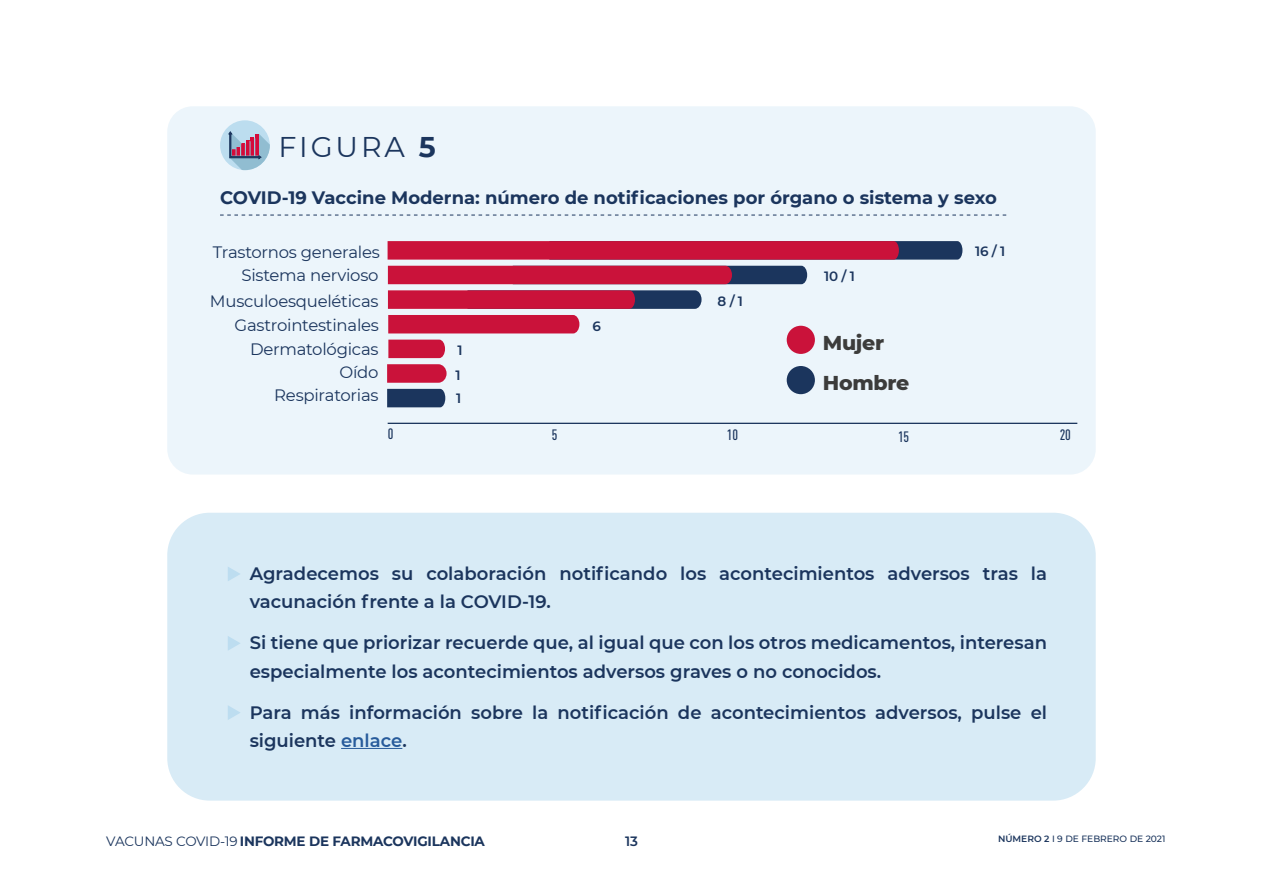
<style>
.page{position:relative;width:1263px;height:893px;background:#fff}
.page>*{position:absolute;margin:0;border:0;box-sizing:border-box;transform-origin:0 0}
.TEXTO_NORMAL{font:28.5px "Montserrat";letter-spacing:.1em;color:#1b355d}
.t1{font:800 20.4px "Montserrat";letter-spacing:-.015em;color:#3c3c3b}
.t2{font:600 18px/28.5px "Montserrat";color:#1b355d}
.TITULO_FIGURA{font:700 18px "Montserrat";color:#1b355d}
.t3{font:16.5px "Montserrat";letter-spacing:-.015em;color:#1b355d}
.t4{font:500 condensed 14.85px "DIN Pro";color:#1b355d}
.t5{font:700 13.5px "Montserrat";letter-spacing:-.015em;color:#1b355d}
.t6{font:600 13.5px "Montserrat";color:#1b355d}
.t7{font:500 9.15px "Montserrat";color:#1b355d}
.s1{font-weight:700}
.s2{color:#275b9b}
.s3{font-weight:400}
.s4{font-weight:600}
</style>
<div class="page">
<div style="left:167px;top:513px;width:929px;height:288px;background:#d8ebf6;border-radius:43px"></div>
<hr style="left:341px;top:748px;width:61px;height:1px;background:#275b9b">
<svg style="left:228px;top:567px;width:12px;height:14px"></svg>
<svg style="left:228px;top:636px;width:12px;height:14px"></svg>
<svg style="left:228px;top:705px;width:12px;height:15px"></svg>
<div style="left:167px;top:106px;width:929px;height:369px;background:#ecf5fb;border-radius:26px"></div>
<svg style="left:220px;top:215px;width:786px;height:1px"></svg>
<div style="left:220px;top:120px;width:50px;height:50px;background:#bcddef;border-radius:50%"></div>
<svg style="left:228px;top:131px;width:42px;height:39px"></svg>
<hr style="left:388px;top:423px;width:689px;height:1px;background:#1b355d">
<svg style="left:387px;top:364px;width:60px;height:19px"></svg>
<svg style="left:387px;top:389px;width:58px;height:18px"></svg>
<svg style="left:388px;top:290px;width:313px;height:19px;background:#a41d45"></svg>
<div style="left:787px;top:326px;width:28px;height:28px;background:#ca123a;border-radius:50%"></div>
<div style="left:787px;top:366px;width:28px;height:28px;background:#1b355d;border-radius:50%"></div>
<svg style="left:388px;top:241px;width:574px;height:19px;background:#b51941"></svg>
<svg style="left:388px;top:266px;width:419px;height:18px;background:#aa1840"></svg>
<div style="left:388px;top:315px;width:191px;height:18px;background:#ca123a"></div>
<svg style="left:388px;top:340px;width:57px;height:18px"></svg>
<p class="TEXTO_NORMAL" style="left:278px;top:127px;width:159px">FIGURA <span class="s1">5</span></p>
<p class="TITULO_FIGURA" style="left:220px;top:185px;width:778px">COVID-19 Vaccine Moderna: número de notificaciones por órgano o sistema y sexo</p>
<p class="t3" style="left:213px;top:241px;width:169px">Trastornos generales</p>
<p class="t6" style="left:975px;top:241px;width:32px">16/1</p>
<p class="t3" style="left:241px;top:264px;width:139px">Sistema nervioso</p>
<p class="t6" style="left:824px;top:267px;width:32px">10/1</p>
<p class="t3" style="left:210px;top:290px;width:170px">Musculoesqueléticas</p>
<p class="t6" style="left:717px;top:292px;width:27px">8/1</p>
<p class="t3" style="left:235px;top:314px;width:146px">Gastrointestinales</p>
<p class="t3" style="left:339px;top:360px;width:41px">Oído</p>
<p class="t3" style="left:250px;top:338px;width:130px">Dermatológicas</p>
<p class="t3" style="left:274px;top:384px;width:106px">Respiratorias</p>
<p class="t6" style="left:457px;top:341px;width:7px">1</p>
<p class="t6" style="left:456px;top:366px;width:7px">1</p>
<p class="t6" style="left:456px;top:389px;width:7px">1</p>
<p class="t6" style="left:592px;top:316px;width:10px">6</p>
<p class="t1" style="left:823px;top:328px;width:63px">Mujer</p>
<p class="t1" style="left:823px;top:367px;width:88px">Hombre</p>
<p class="t4" style="left:388px;top:423px;width:7px">0</p>
<p class="t4" style="left:552px;top:424px;width:7px">5</p>
<p class="t4" style="left:727px;top:424px;width:13px">10</p>
<p class="t4" style="left:898px;top:425px;width:13px">15</p>
<p class="t4" style="left:1060px;top:424px;width:13px">20</p>
<p class="t2" style="left:250px;top:558px;width:799px">Agradecemos su colaboración notificando los acontecimientos adversos tras la vacunación frente a la COVID-19.</p>
<p class="t2" style="left:250px;top:628px;width:799px">Si tiene que priorizar recuerde que, al igual que con los otros medicamentos, interesan especialmente los acontecimientos adversos graves o no conocidos.</p>
<p class="t2" style="left:250px;top:697px;width:799px">Para más información sobre la notificación de acontecimientos adversos, pulse el siguiente <span class="s2">enlace</span>.</p>
<p class="t5" style="left:106px;top:831px;width:380px"><span class="s3">VACUNAS COVID-19</span> INFORME DE FARMACOVIGILANCIA</p>
<p class="t6" style="left:625px;top:831px;width:14px">13</p>
<p class="t7" style="left:998px;top:832px;width:169px"><span class="s4">NÚMERO 2</span> I 9 DE FEBRERO DE 2021</p>
</div>
